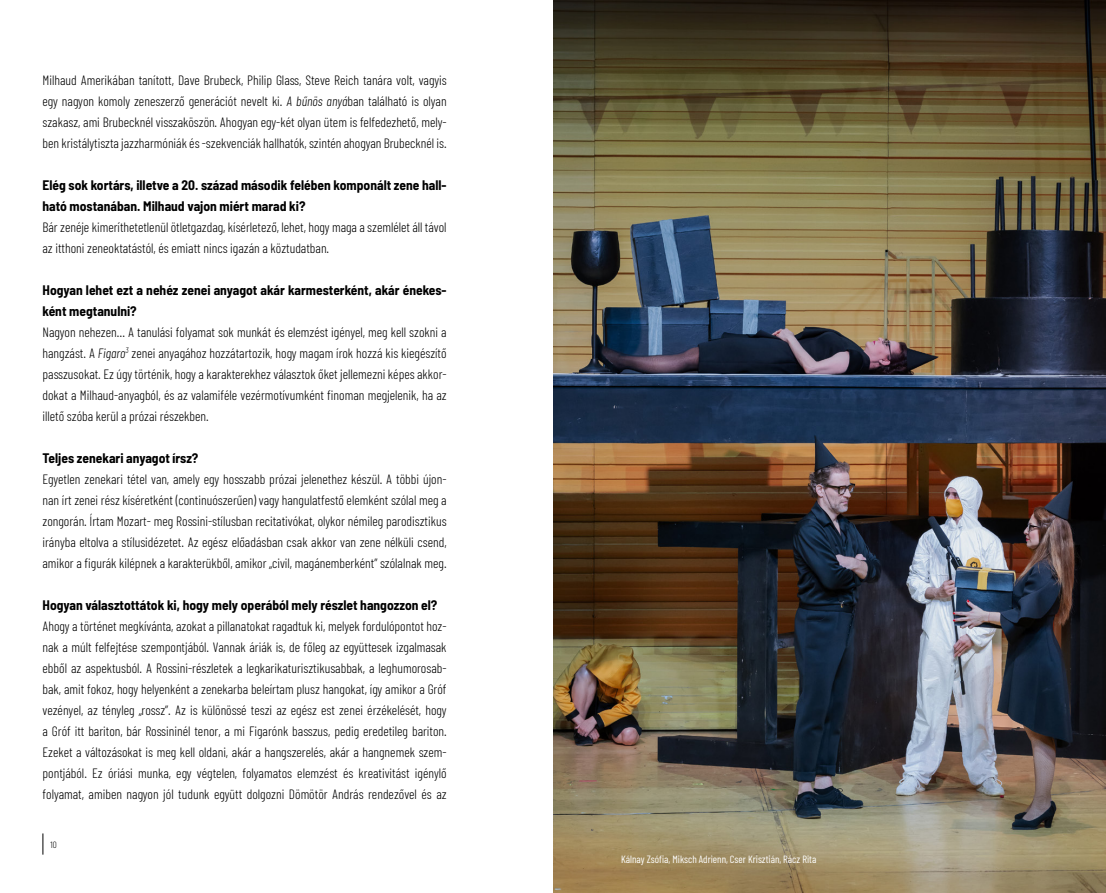
<style>
.page{position:relative;width:1106px;height:893px;background:#fff}
.page>*{position:absolute;margin:0;border:0;box-sizing:border-box;transform-origin:0 0}
.t1{font:300 13.5px/21px "Barlow Condensed";color:#000;text-align:justify}
.t2{font:700 semi-condensed 13.5px/21px "Barlow";color:#000}
.t3{font:10.5px "Barlow Condensed";color:#fff}
.t4{font:9px "Barlow Condensed";color:#000}
.s1{font-style:italic}
</style>
<div class="page">
<svg style="left:43px;top:833px;width:1px;height:22px"></svg>
<img style="left:553px;top:0;width:553px;height:893px">
<p class="t1" style="left:43px;top:69px;width:405px">Milhaud Amerikában tanított, Dave Brubeck, Philip Glass, Steve Reich tanára volt, vagyis egy nagyon komoly zeneszerző generációt nevelt ki. <span class="s1">A bűnös anyá</span>ban található is olyan szakasz, ami Brubecknél visszaköszön. Ahogyan egy-két olyan ütem is felfedezhető, mely&shy;ben kristálytiszta jazzharmóniák és -szekvenciák hallhatók, szintén ahogyan Brubecknél is.</p>
<p class="t2" style="left:43px;top:174px;width:405px">Elég sok kortárs, illetve a 20. század második felében komponált zene hall&shy;ható mostanában. Milhaud vajon miért marad ki?</p>
<p class="t1" style="left:43px;top:216px;width:405px">Bár zenéje kimeríthetetlenül ötletgazdag, kísérletező, lehet, hogy maga a szemlélet áll távol az itthoni zeneoktatástól, és emiatt nincs igazán a köztudatban.</p>
<p class="t2" style="left:43px;top:279px;width:405px">Hogyan lehet ezt a nehéz zenei anyagot akár karmesterként, akár énekes&shy;ként megtanulni?</p>
<p class="t1" style="left:43px;top:321px;width:405px">Nagyon nehezen… A tanulási folyamat sok munkát és elemzést igényel, meg kell szokni a hangzást. A <span class="s1">Figaro</span><sup>3</sup> zenei anyagához hozzátartozik, hogy magam írok hozzá kis kiegészítő passzusokat. Ez úgy történik, hogy a karakterekhez választok őket jellemezni képes akkor&shy;dokat a Milhaud-anyagból, és az valamiféle vezérmotívumként finoman megjelenik, ha az illető szóba kerül a prózai részekben.</p>
<p class="t2" style="left:43px;top:447px;width:157px">Teljes zenekari anyagot írsz?</p>
<p class="t1" style="left:43px;top:468px;width:405px">Egyetlen zenekari tétel van, amely egy hosszabb prózai jelenethez készül. A többi újon&shy;nan írt zenei rész kíséretként (continuószerűen) vagy hangulatfestő elemként szólal meg a zongorán. Írtam Mozart- meg Rossini-stílusban recitativókat, olykor némileg parodisztikus irányba eltolva a stílusidézetet. Az egész előadásban csak akkor van zene nélküli csend, amikor a figurák kilépnek a karakterükből, amikor „civil, magánemberként” szólalnak meg.</p>
<p class="t2" style="left:43px;top:594px;width:396px">Hogyan választottátok ki, hogy mely operából mely részlet hangozzon el?</p>
<p class="t1" style="left:43px;top:615px;width:405px">Ahogy a történet megkívánta, azokat a pillanatokat ragadtuk ki, melyek fordulópontot hoz&shy;nak a múlt felfejtése szempontjából. Vannak áriák is, de főleg az együttesek izgalmasak ebből az aspektusból. A Rossini-részletek a legkarikaturisztikusabbak, a leghumorosab&shy;bak, amit fokoz, hogy helyenként a zenekarba beleírtam plusz hangokat, így amikor a Gróf vezényel, az tényleg „rossz”. Az is különössé teszi az egész est zenei érzékelését, hogy a Gróf itt bariton, bár Rossininél tenor, a mi Figarónk basszus, pedig eredetileg bariton.<br>Ezeket a változásokat is meg kell oldani, akár a hangszerelés, akár a hangnemek szem&shy;pontjából. Ez óriási munka, egy végtelen, folyamatos elemzést és kreativitást igénylő folyamat, amiben nagyon jól tudunk együtt dolgozni Dömötör András rendezővel és az</p>
<p class="t4" style="left:51px;top:839px;width:7px">10</p>
<p class="t3" style="left:621px;top:852px;width:197px">Kálnay Zsófia, Miksch Adrienn, Cser Krisztián, Rácz Rita</p>
</div>
